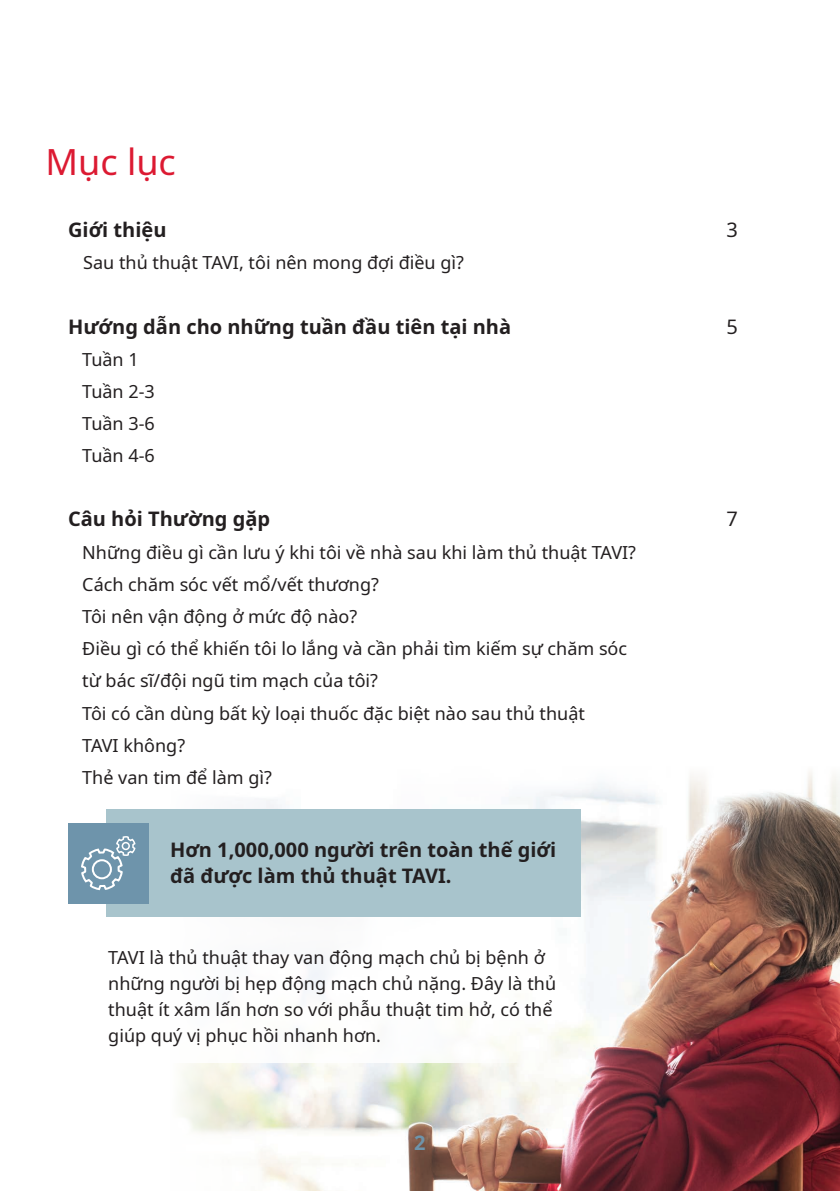
<style>
.page{position:relative;width:840px;height:1191px;background:#fff}
.page>*{position:absolute;margin:0;border:0;box-sizing:border-box;transform-origin:0 0}
.t1{font:36px "Noto Sans";color:#dc1a32}
.t2{font:700 20px/26px "Noto Sans";color:#231f20}
.t3{font:20px "Noto Sans";color:#231f20}
.t4{font:700 20px "Noto Sans";color:#6e94ab}
.t5{font:18px/26px "Noto Sans";color:#231f20}
</style>
<div class="page">
<img style="left:180px;top:772px;width:659px;height:419px">
<div style="left:68px;top:914px;width:513px;height:149px;background:#fff"></div>
<div style="left:107px;top:809px;width:474px;height:107px;background:#a8c4cc"></div>
<div style="left:68px;top:823px;width:80px;height:80px;background:#6e94ab"></div>
<svg style="left:81px;top:836px;width:55px;height:55px"></svg>
<p class="t1" style="left:45px;top:136px;width:132px">Mục lục</p>
<p class="t2" style="left:68px;top:218px;width:100px">Giới thiệu</p>
<p class="t3" style="left:726px;top:216px;width:13px">3</p>
<p class="t5" style="left:83px;top:250px;width:382px">Sau thủ thuật TAVI, tôi nên mong đợi điều gì?</p>
<p class="t2" style="left:68px;top:314px;width:444px">Hướng dẫn cho những tuần đầu tiên tại nhà</p>
<p class="t5" style="left:82px;top:347px;width:58px">Tuần 1</p>
<p class="t5" style="left:82px;top:379px;width:74px">Tuần 2-3</p>
<p class="t5" style="left:82px;top:411px;width:74px">Tuần 3-6</p>
<p class="t5" style="left:82px;top:443px;width:74px">Tuần 4-6</p>
<p class="t2" style="left:68px;top:506px;width:203px">Câu hỏi Thường gặp</p>
<p class="t5" style="left:82px;top:540px;width:555px">Những điều gì cần lưu ý khi tôi về nhà sau khi làm thủ thuật TAVI?</p>
<p class="t5" style="left:82px;top:572px;width:298px">Cách chăm sóc vết mổ/vết thương?</p>
<p class="t5" style="left:82px;top:604px;width:276px">Tôi nên vận động ở mức độ nào?</p>
<p class="t5" style="left:82px;top:633px;width:546px;line-height:32px">Điều gì có thể khiến tôi lo lắng và cần phải tìm kiếm sự chăm sóc từ bác sĩ/đội ngũ tim mạch của tôi?</p>
<p class="t5" style="left:82px;top:697px;width:504px;line-height:32px">Tôi có cần dùng bất kỳ loại thuốc đặc biệt nào sau thủ thuật<br>TAVI không?</p>
<p class="t5" style="left:82px;top:764px;width:191px">Thẻ van tim để làm gì?</p>
<p class="t2" style="left:170px;top:837px;width:387px">Hơn 1,000,000 người trên toàn thế giới đã được làm thủ thuật TAVI.</p>
<p class="t5" style="left:108px;top:944px;width:449px">TAVI là thủ thuật thay van động mạch chủ bị bệnh ở những người bị hẹp động mạch chủ nặng. Đây là thủ thuật ít xâm lấn hơn so với phẫu thuật tim hở, có thể giúp quý vị phục hồi nhanh hơn.</p>
<p class="t4" style="left:414px;top:1128px;width:13px">2</p>
<p class="t3" style="left:726px;top:312px;width:13px">5</p>
<p class="t3" style="left:726px;top:504px;width:13px">7</p>
</div>
